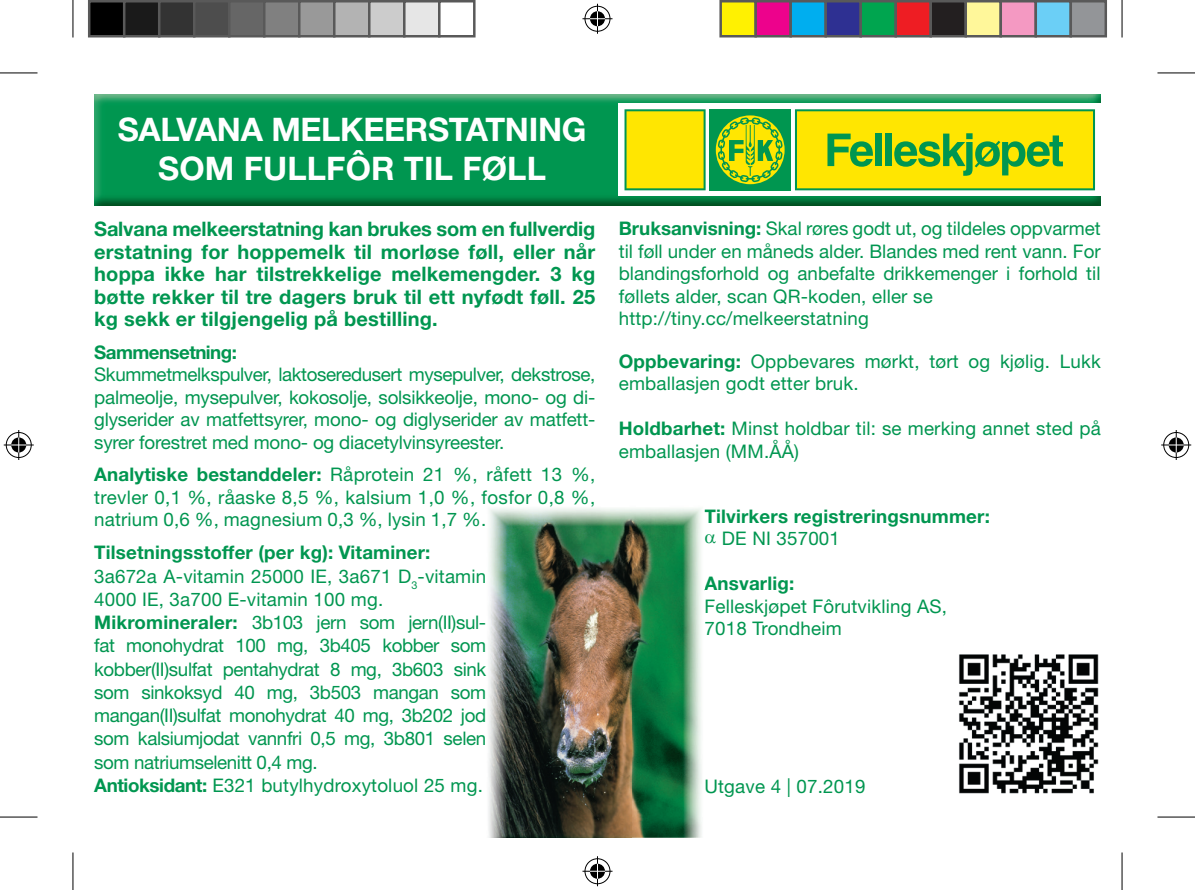
<style>
.page{position:relative;width:1195px;height:890px;background:#fff}
.page>*{position:absolute;margin:0;border:0;box-sizing:border-box;transform-origin:0 0}
.t1{font:700 32.5px/39px "Helvetica Neue LT Pro";letter-spacing:-.01em;color:#fff;text-align:center}
.t2{font:700 20px/22.5px "Helvetica Neue LT Pro";letter-spacing:.01em;color:#009650;text-align:justify}
.t3{font:18.75px/22.5px "Helvetica Neue LT Pro";color:#009650}
.t4{font:18.75px/23.2px "Helvetica Neue LT Pro";letter-spacing:-.02em;color:#009650}
.t5{font:700 18.75px "Helvetica Neue LT Pro";letter-spacing:.01em;color:#009650}
.t6{font:700 18.75px "Helvetica Neue LT Pro";letter-spacing:-.03em;color:#009650}
.s1{font-weight:700}
</style>
<div class="page">
<img style="left:959px;top:654px;width:140px;height:140px">
<img style="left:94px;top:94px;width:1006px;height:111px">
<img style="left:488px;top:508px;width:214px;height:330px">
<div style="left:619px;top:104px;width:481px;height:92px;background:#fff"></div>
<div style="left:709px;top:109px;width:82px;height:81px;background:#009650"></div>
<svg style="left:717px;top:117px;width:66px;height:65px"></svg>
<svg style="left:624px;top:109px;width:81px;height:81px;background:#e9df0a"></svg>
<svg style="left:795px;top:109px;width:300px;height:81px;background:#c2d314"></svg>
<svg style="left:0;top:816px;width:38px;height:1px"></svg>
<svg style="left:1157px;top:816px;width:38px;height:1px"></svg>
<hr style="left:0;top:73px;width:38px;height:1px;background:#000">
<hr style="left:1157px;top:73px;width:38px;height:1px;background:#000">
<hr style="left:0;top:817px;width:38px;height:1px;background:#000">
<hr style="left:1157px;top:817px;width:38px;height:1px;background:#000">
<hr style="left:73px;top:0;width:1px;height:38px;background:#000">
<hr style="left:73px;top:852px;width:1px;height:38px;background:#000">
<hr style="left:1121px;top:0;width:1px;height:38px;background:#000">
<hr style="left:1121px;top:852px;width:1px;height:38px;background:#000">
<div style="left:583px;top:5px;width:28px;height:28px;border:3px solid #fff;border-radius:50%"></div>
<hr style="left:582px;top:17px;width:30px;height:3px;background:#fff">
<hr style="left:596px;top:4px;width:3px;height:30px;background:#fff">
<div style="left:588px;top:10px;width:18px;height:18px;border:3px solid #fff;border-radius:50%"></div>
<div style="left:585px;top:6px;width:25px;height:26px;border:1px solid #000;border-radius:50%"></div>
<hr style="left:582px;top:18px;width:30px;height:1px;background:#000">
<hr style="left:597px;top:4px;width:1px;height:30px;background:#000">
<svg style="left:590px;top:11px;width:15px;height:15px"></svg>
<div style="left:583px;top:857px;width:28px;height:28px;border:3px solid #fff;border-radius:50%"></div>
<hr style="left:582px;top:870px;width:30px;height:3px;background:#fff">
<hr style="left:596px;top:856px;width:3px;height:30px;background:#fff">
<div style="left:588px;top:862px;width:18px;height:18px;border:3px solid #fff;border-radius:50%"></div>
<div style="left:585px;top:858px;width:25px;height:26px;border:1px solid #000;border-radius:50%"></div>
<hr style="left:582px;top:871px;width:30px;height:1px;background:#000">
<hr style="left:597px;top:856px;width:1px;height:30px;background:#000">
<svg style="left:590px;top:864px;width:15px;height:15px"></svg>
<div style="left:5px;top:431px;width:28px;height:28px;border:3px solid #fff;border-radius:50%"></div>
<svg style="left:4px;top:443px;width:30px;height:4px"></svg>
<hr style="left:17px;top:430px;width:3px;height:30px;background:#fff">
<div style="left:10px;top:436px;width:18px;height:18px;border:3px solid #fff;border-radius:50%"></div>
<div style="left:6px;top:432px;width:26px;height:26px;border:1px solid #000;border-radius:50%"></div>
<hr style="left:4px;top:445px;width:30px;height:1px;background:#000">
<hr style="left:18px;top:430px;width:1px;height:30px;background:#000">
<svg style="left:11px;top:437px;width:15px;height:15px"></svg>
<div style="left:1162px;top:431px;width:28px;height:28px;border:3px solid #fff;border-radius:50%"></div>
<svg style="left:1161px;top:443px;width:30px;height:4px"></svg>
<hr style="left:1174px;top:430px;width:3px;height:30px;background:#fff">
<div style="left:1167px;top:436px;width:18px;height:18px;border:3px solid #fff;border-radius:50%"></div>
<div style="left:1163px;top:432px;width:26px;height:26px;border:1px solid #000;border-radius:50%"></div>
<hr style="left:1161px;top:445px;width:30px;height:1px;background:#000">
<hr style="left:1176px;top:430px;width:1px;height:30px;background:#000">
<svg style="left:1168px;top:437px;width:15px;height:15px"></svg>
<div style="left:89px;top:1px;width:35px;height:35px;background:#000"></div>
<div style="left:88px;top:0;width:37px;height:37px;border:2px solid #595959"></div>
<div style="left:124px;top:1px;width:35px;height:35px;background:#1a1a1a"></div>
<div style="left:123px;top:0;width:37px;height:37px;border:2px solid #595959"></div>
<div style="left:159px;top:1px;width:35px;height:35px;background:#333"></div>
<div style="left:158px;top:0;width:37px;height:37px;border:2px solid #595959"></div>
<div style="left:194px;top:1px;width:35px;height:35px;background:#4d4d4d"></div>
<div style="left:193px;top:0;width:37px;height:37px;border:2px solid #595959"></div>
<div style="left:229px;top:1px;width:35px;height:35px;background:#666"></div>
<div style="left:228px;top:0;width:37px;height:37px;border:2px solid #595959"></div>
<div style="left:264px;top:1px;width:35px;height:35px;background:#808080"></div>
<div style="left:263px;top:0;width:37px;height:37px;border:2px solid #595959"></div>
<div style="left:299px;top:1px;width:35px;height:35px;background:#999"></div>
<div style="left:298px;top:0;width:37px;height:37px;border:2px solid #595959"></div>
<div style="left:334px;top:1px;width:35px;height:35px;background:#b3b3b3"></div>
<div style="left:333px;top:0;width:37px;height:37px;border:2px solid #595959"></div>
<div style="left:369px;top:1px;width:35px;height:35px;background:#ccc"></div>
<div style="left:368px;top:0;width:37px;height:37px;border:2px solid #595959"></div>
<div style="left:404px;top:1px;width:35px;height:35px;background:#e6e6e6"></div>
<div style="left:403px;top:0;width:37px;height:37px;border:2px solid #595959"></div>
<div style="left:438px;top:0;width:37px;height:37px;border:2px solid #595959"></div>
<div style="left:721px;top:1px;width:35px;height:35px;background:#fff101"></div>
<div style="left:719px;top:0;width:38px;height:37px;border:2px solid #595959"></div>
<div style="left:756px;top:1px;width:35px;height:35px;background:#ed028c"></div>
<div style="left:754px;top:0;width:38px;height:37px;border:2px solid #595959"></div>
<div style="left:791px;top:1px;width:35px;height:35px;background:#00aeef"></div>
<div style="left:789px;top:0;width:38px;height:37px;border:2px solid #595959"></div>
<div style="left:826px;top:1px;width:35px;height:35px;background:#2e3092"></div>
<div style="left:824px;top:0;width:38px;height:37px;border:2px solid #595959"></div>
<div style="left:861px;top:1px;width:35px;height:35px;background:#00a54f"></div>
<div style="left:859px;top:0;width:38px;height:37px;border:2px solid #595959"></div>
<div style="left:896px;top:1px;width:35px;height:35px;background:#ee1d23"></div>
<div style="left:894px;top:0;width:38px;height:37px;border:2px solid #595959"></div>
<div style="left:931px;top:1px;width:35px;height:35px;background:#231f20"></div>
<div style="left:929px;top:0;width:38px;height:37px;border:2px solid #595959"></div>
<div style="left:966px;top:1px;width:35px;height:35px;background:#fff79a"></div>
<div style="left:964px;top:0;width:38px;height:37px;border:2px solid #595959"></div>
<div style="left:1001px;top:1px;width:34px;height:35px;background:#f499c2"></div>
<div style="left:999px;top:0;width:38px;height:37px;border:2px solid #595959"></div>
<div style="left:1036px;top:1px;width:35px;height:35px;background:#6bcff6"></div>
<div style="left:1034px;top:0;width:38px;height:37px;border:2px solid #595959"></div>
<div style="left:1071px;top:1px;width:35px;height:35px;background:#939598"></div>
<div style="left:1069px;top:0;width:38px;height:37px;border:2px solid #595959"></div>
<h1 class="t1" style="left:118px;top:110px;width:470px">SALVANA MELKEERSTATNING<br>SOM FULLFÔR TIL FØLL</h1>
<p class="t2" style="left:94px;top:217px;width:503px">Salvana melkeerstatning kan brukes som en fullverdig erstatning for hoppemelk til morløse føll, eller når hoppa ikke har tilstrekkelige melkemengder. 3 kg bøtte rekker til tre dagers bruk til ett nyfødt føll. 25 kg sekk er tilgjengelig på bestilling.</p>
<p class="t6" style="left:94px;top:340px;width:144px">Sammensetning:</p>
<p class="t3" style="left:94px;top:363px;width:503px;text-align:justify">Skummetmelkspulver, laktoseredusert mysepulver, dekstrose, palmeolje, mysepulver, kokosolje, solsikkeolje, mono- og di&shy;glyserider av matfettsyrer, mono- og diglyserider av matfett&shy;syrer forestret med mono- og diacetylvinsyreester.</p>
<p class="t3" style="left:94px;top:463px;width:503px;text-align:justify"><span class="s1">Analytiske bestanddeler:</span> Råprotein 21 %, råfett 13 %, trevler 0,1 %, råaske 8,5 %, kalsium 1,0 %, fosfor 0,8 %, natrium 0,6 %, magnesium 0,3 %, lysin 1,7 %.</p>
<p class="t4" style="left:94px;top:541px;width:393px"><span class="s1">Tilsetningsstoffer (per kg): Vitaminer:<br></span>3a672a A-vitamin 25000 IE, 3a671 D<sub>3</sub>-vitamin 4000 IE, 3a700 E-vitamin 100 mg.<br><span class="s1">Mikromineraler:</span> 3b103 jern som jern(II)sul&shy;fat monohydrat 100 mg, 3b405 kobber som kobber(II)sulfat pentahydrat 8 mg, 3b603 sink som sinkoksyd 40 mg, 3b503 mangan som mangan(II)sulfat monohydrat 40 mg, 3b202 jod som kalsiumjodat vannfri 0,5 mg, 3b801 selen som natriumselenitt 0,4 mg.<br><span class="s1">Antioksidant:</span> E321 butylhydroxytoluol 25 mg.</p>
<p class="t3" style="left:619px;top:217px;width:483px"><span class="s1">Bruksanvisning:</span> Skal røres godt ut, og tildeles oppvarmet til føll under en måneds alder. Blandes med rent vann. For blandingsforhold og anbefalte drikkemenger i forhold til føllets alder, scan QR-koden, eller se http://tiny.cc/melkeerstatning</p>
<p class="t3" style="left:619px;top:349px;width:483px"><span class="s1">Oppbevaring:</span> Oppbevares mørkt, tørt og kjølig. Lukk emballasjen godt etter bruk.</p>
<p class="t3" style="left:619px;top:417px;width:483px"><span class="s1">Holdbarhet:</span> Minst holdbar til: se merking annet sted på emballasjen (MM.ÅÅ)</p>
<p class="t5" style="left:704px;top:504px;width:287px">Tilvirkers registreringsnummer:</p>
<p class="t3" style="left:722px;top:527px;width:120px">DE NI 357001</p>
<p class="t5" style="left:704px;top:572px;width:91px">Ansvarlig:</p>
<p class="t3" style="left:704px;top:594px;width:244px">Felleskjøpet Fôrutvikling AS,<br>7018 Trondheim</p>
<p class="t3" style="left:704px;top:774px;width:162px">Utgave 4 | 07.2019</p>
</div>
